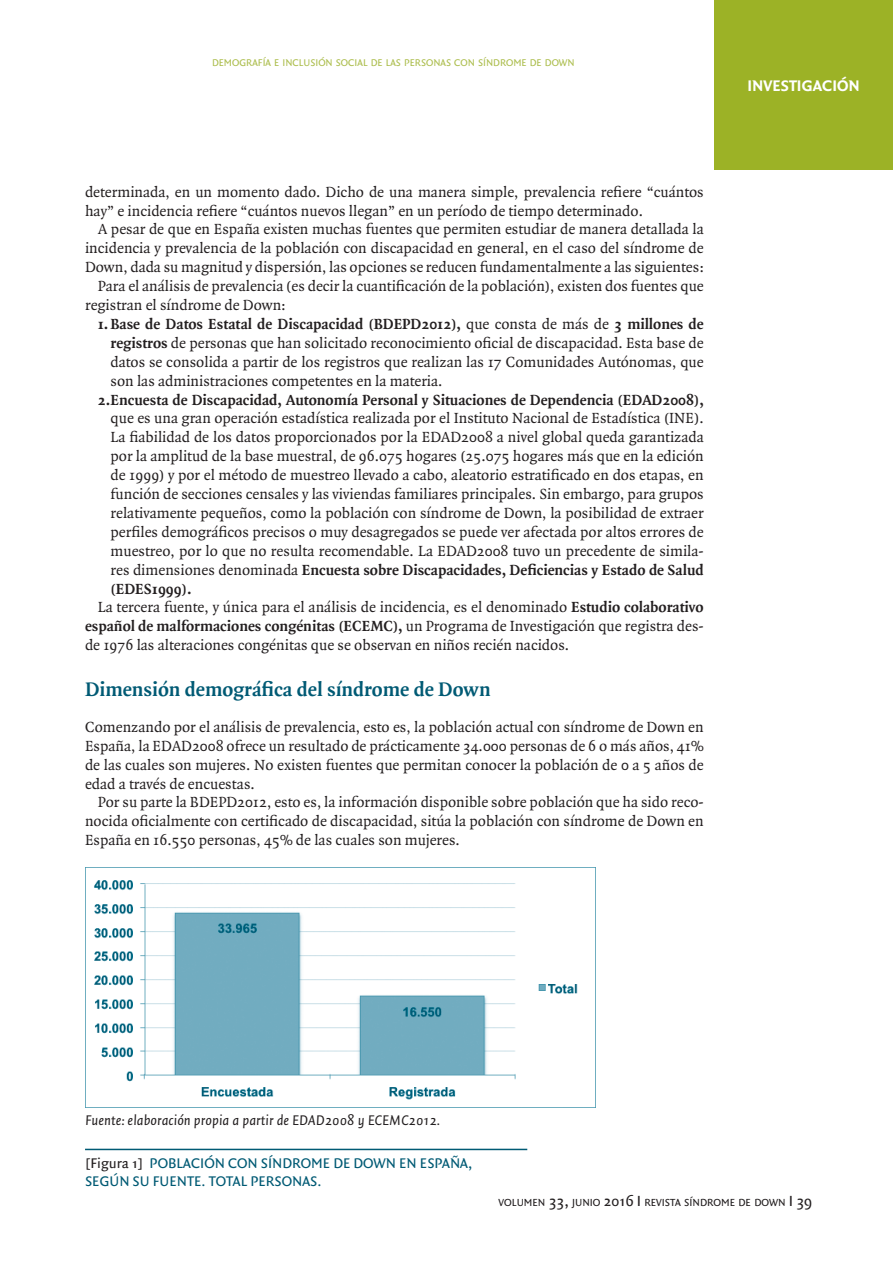
<style>
.page{position:relative;width:893px;height:1263px;background:#fff}
.page>*{position:absolute;margin:0;border:0;box-sizing:border-box;transform-origin:0 0}
.Ttulo_2{font:700 21px "Quadraat";color:#005a74}
.t1{font:700 16.5px "Quadraat Sans";color:#fff}
.Normal_sin_meter{font:15.75px/18.9px "Quadraat";color:#231f20;text-align:justify}
.Tabla_titular{font:15px "Quadraat Sans";color:#005a74}
.t2{font:italic 15px "Quadraat Sans";color:#231f20}
.t3{font:10.95px "Quadraat Sans";color:#231f20}
.Titulito{font:10.5px "Quadraat Sans";color:#adbe4f}
.s1{font-weight:700}
.s2{color:#231f20}
.s3{font-size:15.75px}
</style>
<div class="page">
<div style="left:714px;top:0;width:179px;height:170px;background:#9cb226"></div>
<img style="left:85px;top:867px;width:510px;height:241px">
<hr style="left:85px;top:1149px;width:442px;height:1px;background:#005a74">
<p class="Titulito" style="left:212px;top:56px;width:364px">DEMOGRAFÍA E INCLUSIÓN SOCIAL DE LAS PERSONAS CON SÍNDROME DE DOWN</p>
<p class="Normal_sin_meter" style="left:85px;top:183px;width:620px">determinada, en un momento dado. Dicho de una manera simple, prevalencia refiere “cuántos hay” e incidencia refiere “cuántos nuevos llegan” en un período de tiempo determinado.</p>
<p class="Normal_sin_meter" style="left:85px;top:220px;width:620px;text-indent:13px">A pesar de que en España existen muchas fuentes que permiten estudiar de manera detallada la incidencia y prevalencia de la población con discapacidad en general, en el caso del síndrome de Down, dada su magnitud y dispersión, las opciones se reducen fundamentalmente a las siguientes:</p>
<p class="Normal_sin_meter" style="left:85px;top:277px;width:620px;text-indent:13px">Para el análisis de prevalencia (es decir la cuantificación de la población), existen dos fuentes que registran el síndrome de Down:</p>
<p class="Normal_sin_meter" style="left:111px;top:315px;width:595px;text-indent:-13px"><span class="s1">1.Base de Datos Estatal de Discapacidad (BDEPD2012),</span> que consta de más de <span class="s1">3 millones de registros</span> de personas que han solicitado reconocimiento oficial de discapacidad. Esta base de datos se consolida a partir de los registros que realizan las 17 Comunidades Autónomas, que son las administraciones competentes en la materia.</p>
<p class="Normal_sin_meter" style="left:111px;top:390px;width:595px;text-indent:-13px"><span class="s1">2.Encuesta de Discapacidad, Autonomía Personal y Situaciones de Dependencia (EDAD2008), </span>que es una gran operación estadística realizada por el Instituto Nacional de Estadística (INE).<br>La fiabilidad de los datos proporcionados por la EDAD2008 a nivel global queda garantizada por la amplitud de la base muestral, de 96.075 hogares (25.075 hogares más que en la edición de 1999) y por el método de muestreo llevado a cabo, aleatorio estratificado en dos etapas, en función de secciones censales y las viviendas familiares principales. Sin embargo, para grupos relativamente pequeños, como la población con síndrome de Down, la posibilidad de extraer perfiles demográficos precisos o muy desagregados se puede ver afectada por altos errores de muestreo, por lo que no resulta recomendable. La EDAD2008 tuvo un precedente de simila&shy;res dimensiones denominada <span class="s1">Encuesta sobre Discapacidades, Deficiencias y Estado de Salud (EDES1999).</span></p>
<p class="Normal_sin_meter" style="left:85px;top:598px;width:620px;text-indent:13px">La tercera fuente, y única para el análisis de incidencia, es el denominado <span class="s1">Estudio colaborativo español de malformaciones congénitas (ECEMC),</span> un Programa de Investigación que registra des&shy;de 1976 las alteraciones congénitas que se observan en niños recién nacidos.</p>
<p class="Ttulo_2" style="left:85px;top:679px;width:407px">Dimensión demográfica del síndrome de Down</p>
<p class="Normal_sin_meter" style="left:85px;top:718px;width:620px">Comenzando por el análisis de prevalencia, esto es, la población actual con síndrome de Down en España, la EDAD2008 ofrece un resultado de prácticamente 34.000 personas de 6 o más años, 41% de las cuales son mujeres. No existen fuentes que permitan conocer la población de 0 a 5 años de edad a través de encuestas.</p>
<p class="Normal_sin_meter" style="left:85px;top:793px;width:620px;text-indent:13px">Por su parte la BDEPD2012, esto es, la información disponible sobre población que ha sido reco&shy;nocida oficialmente con certificado de discapacidad, sitúa la población con síndrome de Down en España en 16.550 personas, 45% de las cuales son mujeres.</p>
<p class="t1" style="left:748px;top:76px;width:114px">INVESTIGACIÓN</p>
<p class="t2" style="left:85px;top:1112px;width:356px">Fuente: elaboración propia a partir de EDAD2008 y ECEMC2012.</p>
<p class="Tabla_titular" style="left:85px;top:1154px;width:389px"><span class="s2">[Figura 1]</span> POBLACIÓN CON SÍNDROME DE DOWN EN ESPAÑA,</p>
<p class="Tabla_titular" style="left:85px;top:1172px;width:238px">SEGÚN SU FUENTE. TOTAL PERSONAS.</p>
<p class="t3" style="left:499px;top:1196px;width:315px">VOLUMEN <span class="s3">33,</span> JUNIO <span class="s3">2016 I</span> REVISTA SÍNDROME DE DOWN <span class="s3">I</span> <span class="s3">39</span></p>
</div>
